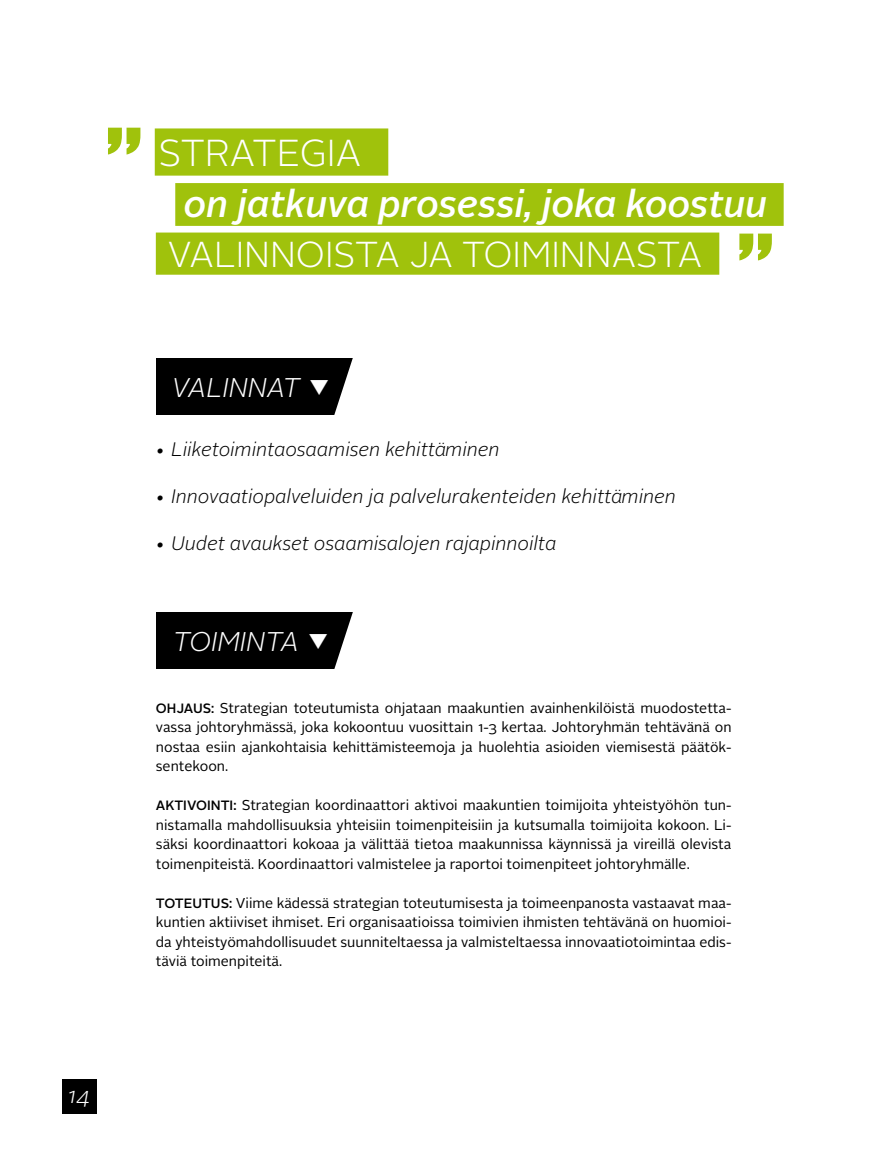
<style>
.page{position:relative;width:893px;height:1149px;background:#fff}
.page>*{position:absolute;margin:0;border:0;box-sizing:border-box;transform-origin:0 0}
.t1{font:105px "Impact";color:#a0c20c}
.t2{font:italic 500 37.5px "Alright Sans";color:#fff}
.t3{font:300 37.5px "Alright Sans";letter-spacing:-.005em;color:#fff}
.t4{font:300 36px "Alright Sans";color:#fff}
.t5{font:italic 300 27px "Alright Sans";color:#fff}
.t6{font:italic 300 22.5px "Alright Sans";color:#fff}
.t7{font:italic 300 19.5px "Alright Sans";color:#000}
.t8{font:14.25px/19.5px "Alright Sans";color:#000;text-align:justify}
.s1{font-weight:500;font-size:13.5px}
</style>
<div class="page">
<div style="left:63px;top:1079px;width:34px;height:34px;background:#000"></div>
<div style="left:155px;top:128px;width:233px;height:47px;background:#a0c20c"></div>
<div style="left:175px;top:183px;width:609px;height:43px;background:#a0c20c"></div>
<div style="left:156px;top:232px;width:563px;height:42px;background:#a0c20c"></div>
<div style="left:156px;top:357px;width:197px;height:57px;background:#000"></div>
<svg style="left:311px;top:357px;width:42px;height:58px"></svg>
<div style="left:156px;top:611px;width:197px;height:57px;background:#000"></div>
<svg style="left:329px;top:611px;width:24px;height:58px"></svg>
<h1 class="t1" style="left:106px;top:88px;width:38px">”</h1>
<h2 class="t3" style="left:158px;top:128px;width:204px">STRATEGIA</h2>
<h2 class="t2" style="left:184px;top:178px;width:585px">on jatkuva prosessi, joka koostuu</h2>
<h3 class="t4" style="left:168px;top:230px;width:536px">VALINNOISTA JA TOIMINNASTA</h3>
<h1 class="t1" style="left:737px;top:194px;width:38px">”</h1>
<h3 class="t5" style="left:172px;top:369px;width:161px">VALINNAT ▼</h3>
<h3 class="t7" style="left:156px;top:436px;width:345px">• Liiketoimintaosaamisen kehittäminen</h3>
<h3 class="t7" style="left:156px;top:483px;width:522px">• Innovaatiopalveluiden ja palvelurakenteiden kehittäminen</h3>
<h3 class="t7" style="left:156px;top:530px;width:402px">• Uudet avaukset osaamisalojen rajapinnoilta</h3>
<h3 class="t5" style="left:173px;top:623px;width:159px">TOIMINTA ▼</h3>
<p class="t8" style="left:156px;top:697px;width:577px"><span class="s1">OHJAUS:</span> Strategian toteutumista ohjataan maakuntien avainhenkilöistä muodostetta&shy;vassa johtoryhmässä, joka kokoontuu vuosittain 1-3 kertaa. Johtoryhmän tehtävänä on nostaa esiin ajankohtaisia kehittämisteemoja ja huolehtia asioiden viemisestä päätök&shy;sentekoon.</p>
<p class="t8" style="left:156px;top:795px;width:577px"><span class="s1">AKTIVOINTI:</span> Strategian koordinaattori aktivoi maakuntien toimijoita yhteistyöhön tun&shy;nistamalla mahdollisuuksia yhteisiin toimenpiteisiin ja kutsumalla toimijoita kokoon. Li&shy;säksi koordinaattori kokoaa ja välittää tietoa maakunnissa käynnissä ja vireillä olevista toimenpiteistä. Koordinaattori valmistelee ja raportoi toimenpiteet johtoryhmälle.</p>
<p class="t8" style="left:156px;top:892px;width:577px"><span class="s1">TOTEUTUS:</span> Viime kädessä strategian toteutumisesta ja toimeenpanosta vastaavat maa&shy;kuntien aktiiviset ihmiset. Eri organisaatioissa toimivien ihmisten tehtävänä on huomioi&shy;da yhteistyömahdollisuudet suunniteltaessa ja valmisteltaessa innovaatiotoimintaa edis&shy;täviä toimenpiteitä.</p>
<h3 class="t6" style="left:68px;top:1079px;width:24px">14</h3>
</div>
